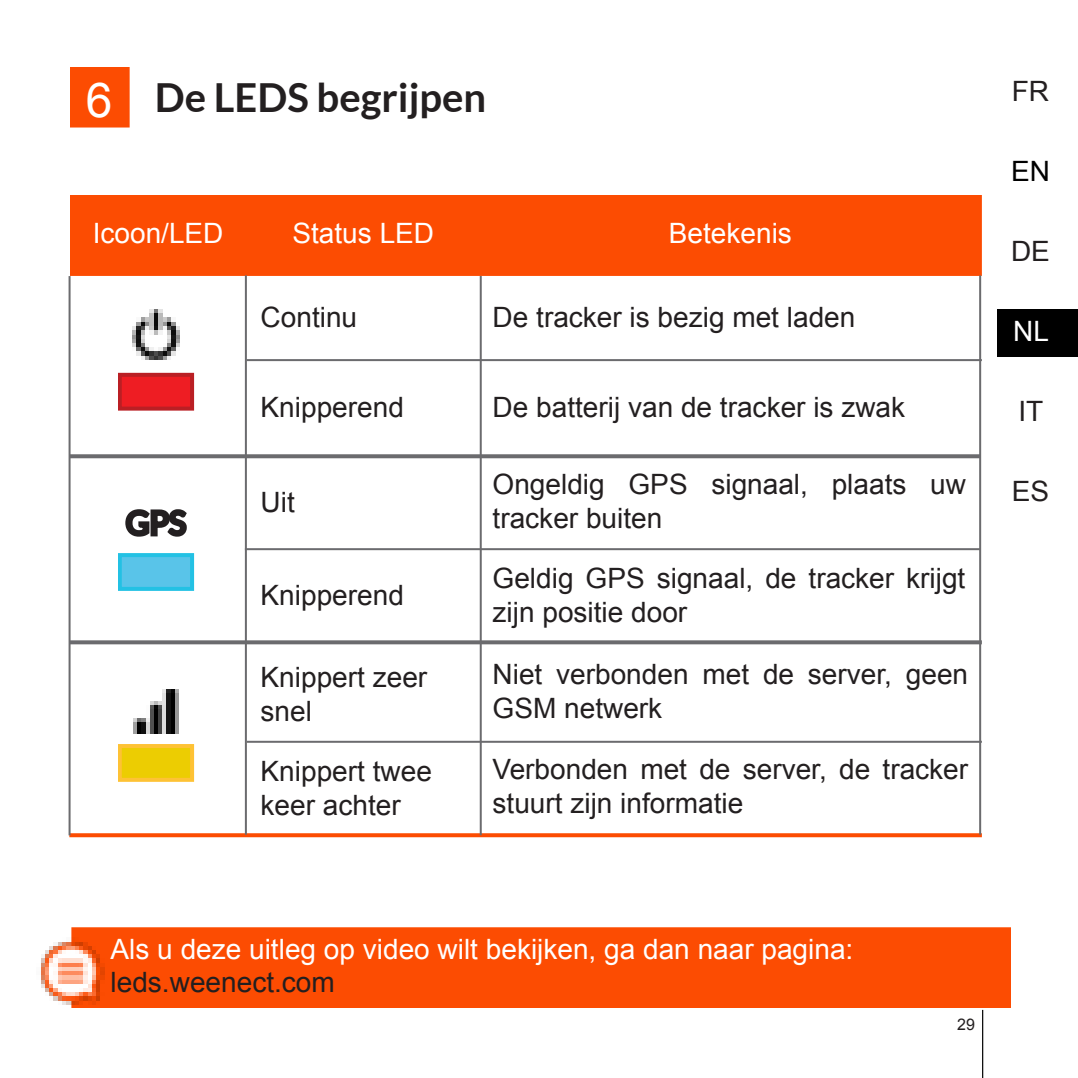
<style>
.page{position:relative;width:1078px;height:1078px;background:#fff}
.page>*{position:absolute;margin:0;border:0;box-sizing:border-box;transform-origin:0 0}
.t1{font:700 40px "Lato";color:#231f20}
.t2{font:28px/33.6px "Arial";color:#231f20}
.t3{font:28px "Arial";color:#fff}
.t4{font:28px "Arial";color:#000}
.t5{font:16px "Arial";color:#231f20}
.s1{font-family:"Arial";font-weight:400;font-size:48px;color:#fff}
</style>
<div class="page">
<div style="left:996px;top:309px;width:81px;height:47px;background:#000"></div>
<hr style="left:981px;top:1009px;width:2px;height:68px;background:#000">
<div style="left:71px;top:69px;width:57px;height:56px;background:#fc4c02"></div>
<div style="left:70px;top:67px;width:60px;height:60px;border:4px solid #fc4c02"></div>
<div style="left:73px;top:929px;width:937px;height:77px;background:#fc4c02"></div>
<div style="left:71px;top:927px;width:939px;height:80px;border:4px solid #fc4c02"></div>
<div style="left:71px;top:197px;width:908px;height:77px;background:#fc4c02"></div>
<div style="left:70px;top:195px;width:911px;height:80px;border:4px solid #fc4c02"></div>
<svg style="left:71px;top:454px;width:907px;height:4px;background:#747477"></svg>
<svg style="left:71px;top:640px;width:910px;height:4px;background:#77777a"></svg>
<svg style="left:69px;top:833px;width:912px;height:4px;background:#fb5611"></svg>
<hr style="left:245px;top:275px;width:2px;height:559px;background:#6b6b6e">
<hr style="left:479px;top:276px;width:2px;height:559px;background:#6b6b6e">
<hr style="left:247px;top:740px;width:734px;height:2px;background:#6b6b6e">
<hr style="left:245px;top:548px;width:734px;height:2px;background:#6b6b6e">
<hr style="left:978px;top:275px;width:2px;height:559px;background:#6b6b6e">
<div style="left:120px;top:375px;width:72px;height:33px;background:#ee1d23"></div>
<div style="left:118px;top:373px;width:76px;height:37px;border:4px solid #ba1f24"></div>
<div style="left:120px;top:555px;width:72px;height:33px;background:#59c4e9"></div>
<div style="left:118px;top:553px;width:76px;height:37px;border:4px solid #23c1e4"></div>
<div style="left:120px;top:745px;width:72px;height:34px;background:#eccd02"></div>
<div style="left:118px;top:743px;width:76px;height:38px;border:4px solid #fec235"></div>
<svg style="left:125px;top:509px;width:62px;height:28px"></svg>
<hr style="left:246px;top:359px;width:735px;height:2px;background:#6b6b6e">
<hr style="left:69px;top:276px;width:2px;height:559px;background:#6b6b6e">
<img style="left:41px;top:929px;width:67px;height:79px">
<img style="left:132px;top:309px;width:48px;height:50px">
<img style="left:133px;top:689px;width:45px;height:44px">
<h1 class="t1" style="left:86px;top:81px;width:401px"><span class="s1">6</span> De LEDS begrijpen</h1>
<p class="t3" style="left:93px;top:215px;width:132px">Icoon/LED</p>
<p class="t3" style="left:292px;top:223px;width:143px">Status LED</p>
<p class="t3" style="left:668px;top:215px;width:124px">Betekenis</p>
<p class="t2" style="left:260px;top:303px;width:98px">Continu</p>
<p class="t2" style="left:492px;top:300px;width:364px">De tracker is bezig met laden</p>
<p class="t2" style="left:260px;top:393px;width:145px">Knipperend</p>
<p class="t2" style="left:492px;top:390px;width:414px">De batterij van de tracker is zwak</p>
<p class="t2" style="left:260px;top:487px;width:36px">Uit</p>
<p class="t2" style="left:260px;top:580px;width:145px">Knipperend</p>
<p class="t2" style="left:260px;top:663px;width:168px">Knippert zeer snel</p>
<p class="t2" style="left:260px;top:756px;width:173px">Knippert twee keer achter</p>
<p class="t2" style="left:492px;top:470px;width:475px">Ongeldig GPS signaal, plaats uw tracker buiten</p>
<p class="t2" style="left:492px;top:562px;width:474px">Geldig GPS signaal, de tracker krijgt zijn positie door</p>
<p class="t2" style="left:492px;top:657px;width:477px">Niet verbonden met de server, geen<br>GSM netwerk</p>
<p class="t2" style="left:492px;top:752px;width:477px">Verbonden met de server, de tracker stuurt zijn informatie</p>
<p class="t2" style="left:1011px;top:77px;width:39px">FR</p>
<p class="t4" style="left:1010px;top:161px;width:40px">EN</p>
<p class="t2" style="left:1010px;top:237px;width:40px">DE</p>
<p class="t3" style="left:1012px;top:321px;width:37px">NL</p>
<p class="t2" style="left:1018px;top:397px;width:26px">IT</p>
<p class="t2" style="left:1011px;top:477px;width:39px">ES</p>
<p class="t3" style="left:111px;top:930px;width:744px">Als u deze uitleg op video wilt bekijken, ga dan naar pagina:</p>
<p class="t2" style="left:111px;top:967px;width:226px">leds.weenect.com</p>
<p class="t5" style="left:957px;top:1018px;width:19px">29</p>
</div>
